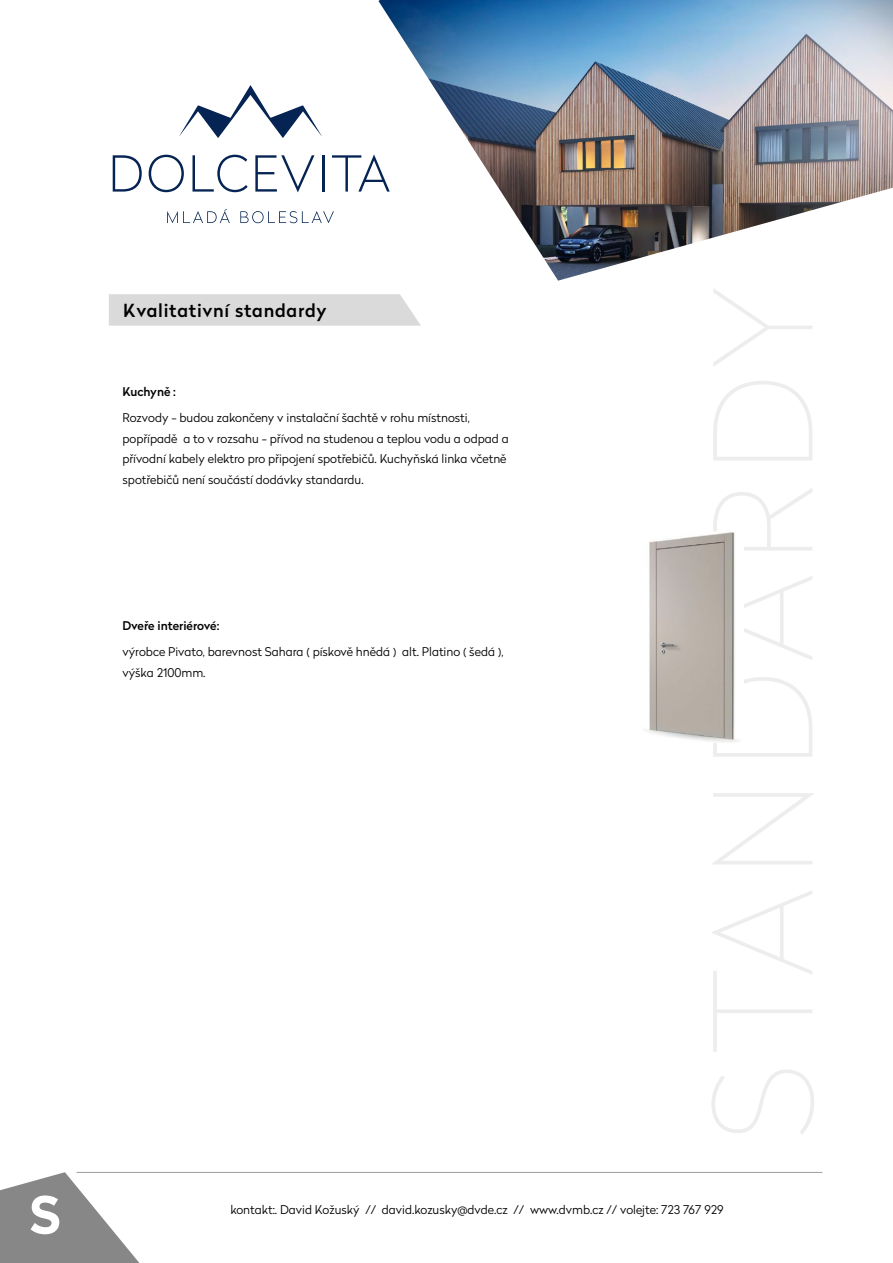
<style>
.page{position:relative;width:893px;height:1263px;background:#fff}
.page>*{position:absolute;margin:0;border:0;box-sizing:border-box;transform-origin:0 0}
.t1{font:700 51px "Radikal";color:#fff}
.t2{font:500 18px "Radikal";letter-spacing:.04em;color:#000}
.t3{font:300 12px/20.4px "Radikal";color:#000}
.t4{font:500 12px "Radikal";color:#000}
</style>
<div class="page">
<svg style="left:0;top:1172px;width:139px;height:91px"></svg>
<div style="left:109px;top:294px;width:312px;height:32px;background:#dadada"></div>
<img style="left:646px;top:532px;width:92px;height:210px">
<hr style="left:77px;top:1172px;width:745px;height:1px;background:#9d9d9c">
<img style="left:378px;top:0;width:515px;height:281px">
<svg style="left:179px;top:85px;width:143px;height:53px"></svg>
<svg style="left:113px;top:155px;width:29px;height:37px"></svg>
<svg style="left:149px;top:155px;width:35px;height:37px"></svg>
<svg style="left:193px;top:155px;width:55px;height:37px"></svg>
<svg style="left:255px;top:155px;width:59px;height:37px"></svg>
<hr style="left:322px;top:155px;width:2px;height:37px;background:#052453">
<svg style="left:332px;top:155px;width:58px;height:37px"></svg>
<svg style="left:167px;top:209px;width:63px;height:14px"></svg>
<svg style="left:240px;top:211px;width:94px;height:12px"></svg>
<p class="t2" style="left:123px;top:297px;width:205px">Kvalitativní standardy</p>
<p class="t4" style="left:122px;top:383px;width:55px">Kuchyně :</p>
<p class="t3" style="left:122px;top:407px;width:388px">Rozvody - budou zakončeny v instalační šachtě v rohu místnosti, popřípadě a to v rozsahu - přívod na studenou a teplou vodu a odpad a přívodní kabely elektro pro připojení spotřebičů. Kuchyňská linka včetně spotřebičů není součástí dodávky standardu.</p>
<p class="t4" style="left:122px;top:617px;width:98px">Dveře interiérové:</p>
<p class="t3" style="left:122px;top:641px;width:382px">výrobce Pivato, barevnost Sahara ( pískově hnědá ) alt. Platino ( šedá ), výška 2100mm.</p>
<p class="t1" style="left:30px;top:1178px;width:32px">S</p>
<p class="t3" style="left:230px;top:1199px;width:495px">kontakt:. David Kožuský // david.kozusky@dvde.cz // www.dvmb.cz // volejte: 723 767 929</p>
</div>
